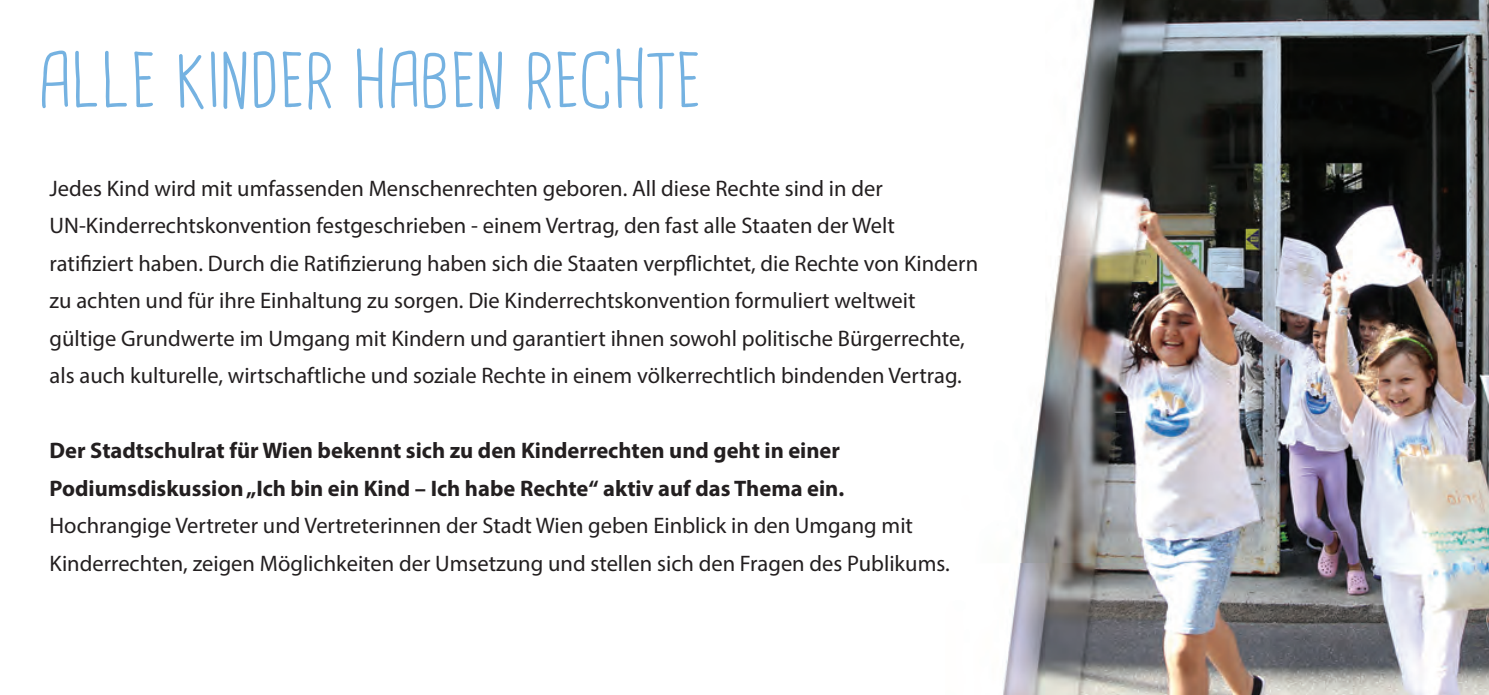
<style>
.page{position:relative;width:1489px;height:695px;background:#fff}
.page>*{position:absolute;margin:0;border:0;box-sizing:border-box;transform-origin:0 0}
.t1{font:75px "Cardenio Modern";color:#75b2e1}
.t2{font:22.5px/37.5px "Myriad Pro";color:#231f20}
.t3{font:700 22.5px/37.5px "Myriad Pro";color:#231f20}
</style>
<div class="page">
<img style="left:1003px;top:0;width:485px;height:694px">
<h1 class="t1" style="left:38px;top:37px;width:664px">ALLE KINDER HABEN RECHTE</h1>
<p class="t2" style="left:50px;top:169px;width:930px">Jedes Kind wird mit umfassenden Menschenrechten geboren. All diese Rechte sind in der UN-Kinderrechtskonvention festgeschrieben - einem Vertrag, den fast alle Staaten der Welt ratifiziert haben. Durch die Ratifizierung haben sich die Staaten verpflichtet, die Rechte von Kindern zu achten und für ihre Einhaltung zu sorgen. Die Kinderrechtskonvention formuliert weltweit gültige Grundwerte im Umgang mit Kindern und garantiert ihnen sowohl politische Bürgerrechte, als auch kulturelle, wirtschaftliche und soziale Rechte in einem völkerrechtlich bindenden Vertrag.</p>
<p class="t3" style="left:50px;top:431px;width:796px">Der Stadtschulrat für Wien bekennt sich zu den Kinderrechten und geht in einer<br>Podiumsdiskussion „Ich bin ein Kind – Ich habe Rechte“ aktiv auf das Thema ein.</p>
<p class="t2" style="left:50px;top:506px;width:901px">Hochrangige Vertreter und Vertreterinnen der Stadt Wien geben Einblick in den Umgang mit<br>Kinderrechten, zeigen Möglichkeiten der Umsetzung und stellen sich den Fragen des Publikums.</p>
</div>
